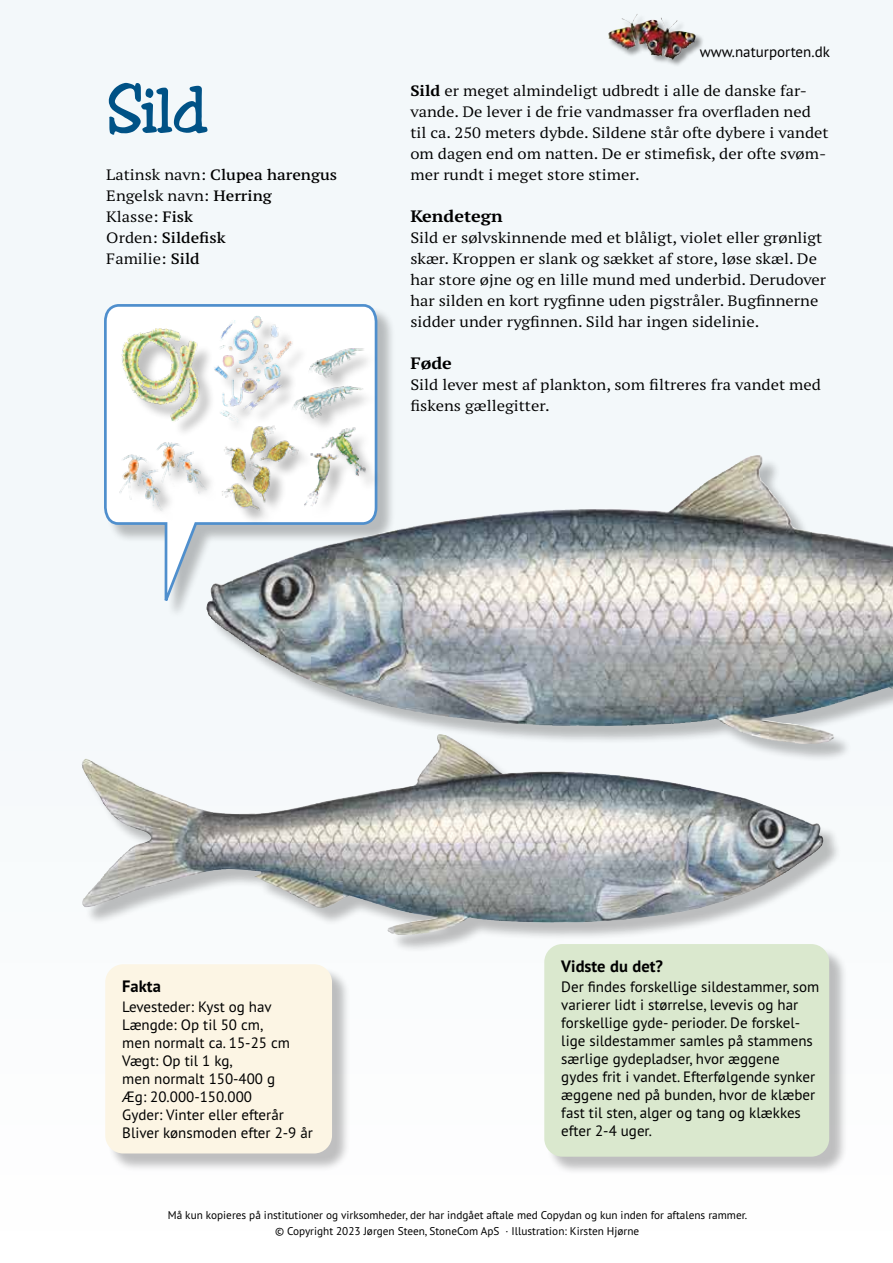
<style>
.page{position:relative;width:893px;height:1263px;background:#f3f8fa}
.page>*{position:absolute;margin:0;border:0;box-sizing:border-box;transform-origin:0 0}
.t1{font:60px "Toledo";color:#005286}
.t2{font:700 16.5px "PT Sans Pro";color:#000}
.t3{font:700 expanded 16.5px "PT Serif Pro";color:#000}
.t4{font:expanded 15px/21px "PT Serif Pro";color:#000}
.t5{font:15px/18px "PT Sans Pro";color:#000}
.t6{font:11.25px/16.5px "PT Sans Pro";color:#000;text-align:center}
.s1{font-weight:600}
.s2{font-weight:700}
</style>
<div class="page">
<div style="left:608px;top:14px;width:96px;height:54px;background:#000;opacity:.4"></div>
<img style="left:608px;top:14px;width:58px;height:42px">
<div style="left:107px;top:967px;width:243px;height:205px;background:#000;opacity:.25"></div>
<div style="left:105px;top:964px;width:227px;height:189px;background:#fcf5e4;border-radius:18px"></div>
<div style="left:547px;top:946px;width:301px;height:229px;background:#000;opacity:.25"></div>
<div style="left:544px;top:944px;width:285px;height:213px;background:#dae8ce;border-radius:18px"></div>
<div style="left:85px;top:737px;width:757px;height:217px;background:#000;opacity:.25"></div>
<img style="left:142px;top:737px;width:298px;height:77px">
<div style="left:106px;top:306px;width:290px;height:313px;background:#000;opacity:.25"></div>
<svg style="left:104px;top:304px;width:275px;height:311px"></svg>
<div style="left:123px;top:319px;width:259px;height:208px;background:#000;opacity:.25"></div>
<img style="left:113px;top:313px;width:256px;height:202px">
<div style="left:209px;top:457px;width:684px;height:305px;background:#000;opacity:.25"></div>
<img style="left:270px;top:456px;width:482px;height:108px">
<h1 class="t1" style="left:106px;top:73px;width:102px">Sild</h1>
<p class="t4" style="left:106px;top:164px;width:232px">Latinsk navn: <span class="s1">Clupea harengus<br></span>Engelsk navn: <span class="s1">Herring<br></span>Klasse: <span class="s1">Fisk<br></span>Orden: <span class="s1">Sildefisk<br></span>Familie: <span class="s1">Sild</span></p>
<p class="t5" style="left:700px;top:42px;width:132px">www.naturporten.dk</p>
<p class="t4" style="left:410px;top:80px;width:420px"><span class="s2">Sild</span> er meget almindeligt udbredt i alle de danske far&shy;vande. De lever i de frie vandmasser fra overfladen ned til ca. 250 meters dybde. Sildene står ofte dybere i vandet om dagen end om natten. De er stimefisk, der ofte svøm&shy;mer rundt i meget store stimer.</p>
<p class="t3" style="left:410px;top:205px;width:94px">Kendetegn</p>
<p class="t4" style="left:410px;top:227px;width:417px">Sild er sølvskinnende med et blåligt, violet eller grønligt skær. Kroppen er slank og sækket af store, løse skæl. De har store øjne og en lille mund med underbid. Derudover har silden en kort rygfinne uden pigstråler. Bugfinnerne sidder under rygfinnen. Sild har ingen sidelinie.</p>
<p class="t3" style="left:410px;top:352px;width:43px">Føde</p>
<p class="t4" style="left:410px;top:374px;width:412px">Sild lever mest af plankton, som filtreres fra vandet med fiskens gællegitter.</p>
<p class="t2" style="left:122px;top:976px;width:40px">Fakta</p>
<p class="t5" style="left:122px;top:997px;width:192px">Levesteder: Kyst og hav<br>Længde: Op til 50 cm,<br>men normalt ca. 15-25 cm<br>Vægt: Op til 1 kg,<br>men normalt 150-400 g<br>Æg: 20.000-150.000<br>Gyder: Vinter eller efterår<br>Bliver kønsmoden efter 2-9 år</p>
<p class="t2" style="left:561px;top:955px;width:103px">Vidste du det?</p>
<p class="t5" style="left:561px;top:977px;width:259px">Der findes forskellige sildestammer, som varierer lidt i størrelse, levevis og har forskellige gyde- perioder. De forskel&shy;lige sildestammer samles på stammens særlige gydepladser, hvor æggene gydes frit i vandet. Efterfølgende synker æggene ned på bunden, hvor de klæber fast til sten, alger og tang og klækkes efter 2-4 uger.</p>
<p class="t6" style="left:168px;top:1206px;width:581px">Må kun kopieres på institutioner og virksomheder, der har indgået aftale med Copydan og kun inden for aftalens rammer. © Copyright 2023 Jørgen Steen, StoneCom ApS · Illustration: Kirsten Hjørne</p>
</div>
